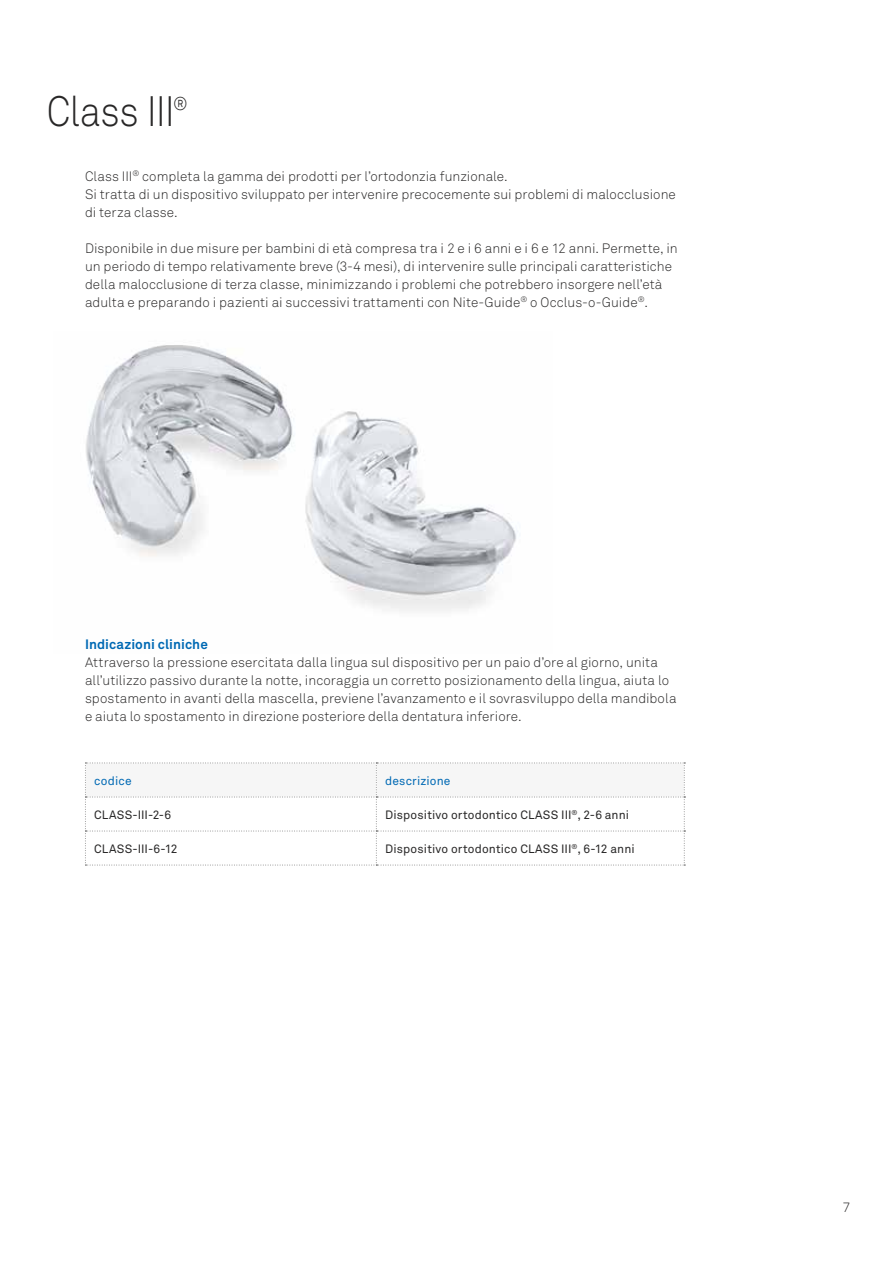
<style>
.page{position:relative;width:893px;height:1263px;background:#fff}
.page>*{position:absolute;margin:0;border:0;box-sizing:border-box;transform-origin:0 0}
.t1{font:42px "Akkurat Light Pro";letter-spacing:-.02em;color:#282727;scale:.9 1}
.t2{font:18.3px "Akkurat Light Pro";color:#282727;scale:.9 1}
.t3{font:13.5px/18px "Akkurat Light Pro";letter-spacing:.005em;color:#282727}
.t4{font:700 13.5px "Akkurat Pro";letter-spacing:.005em;color:#0069b4}
.t5{font:12px "Akkurat Pro";letter-spacing:.01em;color:#282727}
.t6{font:12px "Akkurat Pro";letter-spacing:.015em;color:#0069b4}
</style>
<div class="page">
<img style="left:86px;top:345px;width:432px;height:266px">
<svg style="left:85px;top:763px;width:600px;height:103px"></svg>
<h1 class="t1" style="left:47px;top:87px;width:144px">Class III</h1>
<h2 class="t2" style="left:173px;top:93px;width:18px">®</h2>
<p class="t3" style="left:85px;top:167px;width:592px">Class III<sup>®</sup> completa la gamma dei prodotti per l’ortodonzia funzionale.<br>Si tratta di un dispositivo sviluppato per intervenire precocemente sui problemi di malocclusione di terza classe.</p>
<p class="t3" style="left:85px;top:239px;width:594px">Disponibile in due misure per bambini di età compresa tra i 2 e i 6 anni e i 6 e 12 anni. Permette, in un periodo di tempo relativamente breve (3-4 mesi), di intervenire sulle principali caratteristiche della malocclusione di terza classe, minimizzando i problemi che potrebbero insorgere nell’età adulta e preparando i pazienti ai successivi trattamenti con Nite-Guide<sup>®</sup> o Occlus-o-Guide<sup>®</sup>.</p>
<p class="t4" style="left:85px;top:636px;width:124px">Indicazioni cliniche</p>
<p class="t3" style="left:85px;top:653px;width:593px">Attraverso la pressione esercitata dalla lingua sul dispositivo per un paio d’ore al giorno, unita all’utilizzo passivo durante la notte, incoraggia un corretto posizionamento della lingua, aiuta lo spostamento in avanti della mascella, previene l’avanzamento e il sovrasviluppo della mandibola e aiuta lo spostamento in direzione posteriore della dentatura inferiore.</p>
<p class="t6" style="left:94px;top:774px;width:39px">codice</p>
<p class="t6" style="left:385px;top:774px;width:67px">descrizione</p>
<p class="t5" style="left:94px;top:808px;width:78px">CLASS-III-2-6</p>
<p class="t5" style="left:385px;top:808px;width:245px">Dispositivo ortodontico CLASS III<sup>®</sup>, 2-6 anni</p>
<p class="t5" style="left:94px;top:842px;width:85px">CLASS-III-6-12</p>
<p class="t5" style="left:385px;top:842px;width:251px">Dispositivo ortodontico CLASS III<sup>®</sup>, 6-12 anni</p>
<p class="t3" style="left:843px;top:1198px;width:9px">7</p>
</div>
